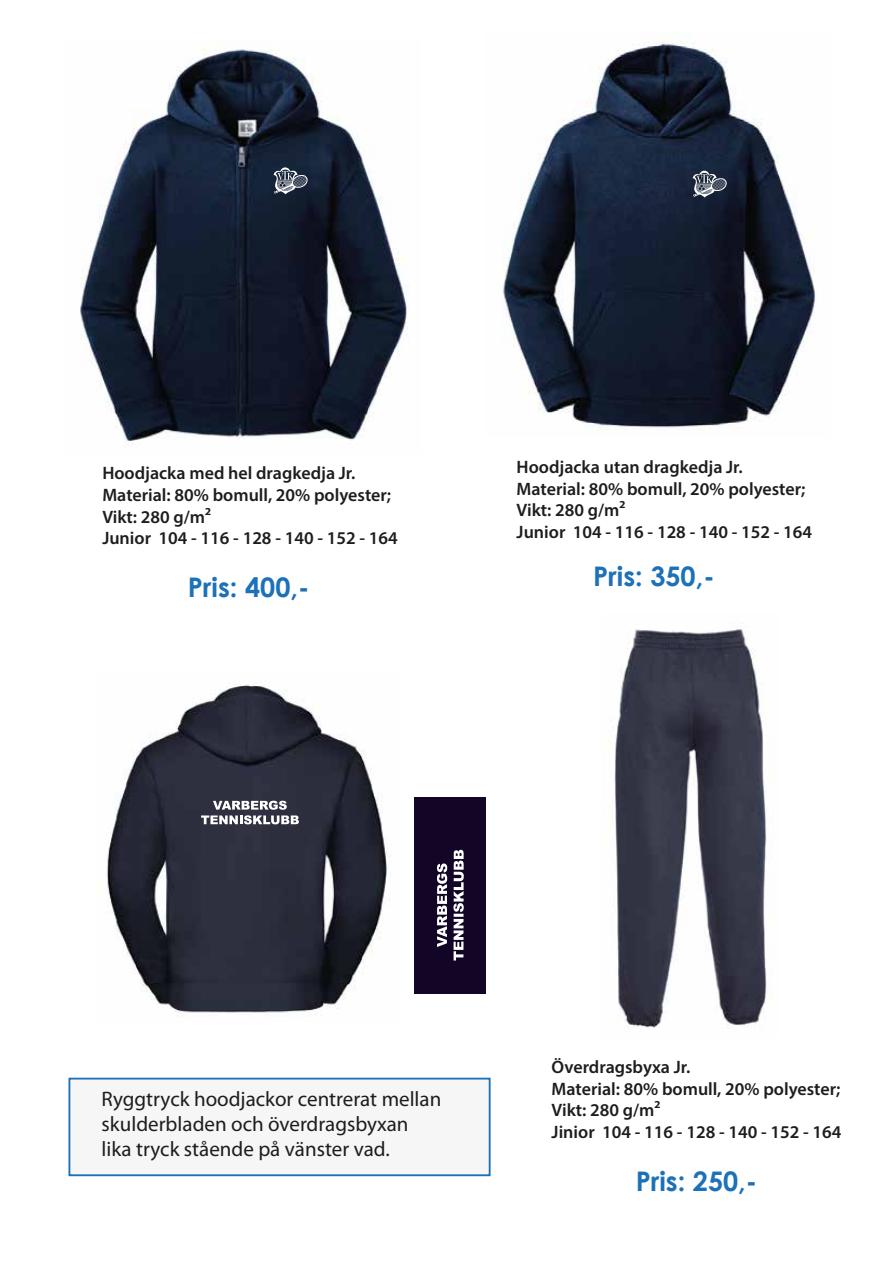
<style>
.page{position:relative;width:893px;height:1263px;background:#fff}
.page>*{position:absolute;margin:0;border:0;box-sizing:border-box;transform-origin:0 0}
.t1{font:700 27px "Century Gothic";color:#1d71b8}
.t2{font:21px/25.2px "Myriad Pro";color:#1d1d1b}
.t3{font:600 18px/21.6px "Myriad Pro";color:#1d1d1b}
</style>
<div class="page">
<img style="left:502px;top:41px;width:313px;height:387px">
<img style="left:80px;top:46px;width:329px;height:396px">
<img style="left:611px;top:629px;width:156px;height:399px">
<svg style="left:274px;top:167px;width:34px;height:27px"></svg>
<img style="left:107px;top:683px;width:284px;height:330px">
<svg style="left:201px;top:801px;width:98px;height:23px"></svg>
<div style="left:414px;top:798px;width:72px;height:196px;background:#120526"></div>
<svg style="left:437px;top:863px;width:10px;height:84px"></svg>
<svg style="left:453px;top:850px;width:11px;height:110px"></svg>
<div style="left:68px;top:1078px;width:423px;height:98px;background:#f6f6f6;border:2px solid #1d71b8"></div>
<svg style="left:693px;top:171px;width:34px;height:26px"></svg>
<p class="t3" style="left:102px;top:462px;width:297px">Hoodjacka med hel dragkedja Jr.<br>Material: 80% bomull, 20% polyester;<br>Vikt: 280 g/m²<br>Junior 104 - 116 - 128 - 140 - 152 - 164</p>
<h1 class="t1" style="left:188px;top:567px;width:123px">Pris: 400,-</h1>
<p class="t3" style="left:517px;top:456px;width:297px">Hoodjacka utan dragkedja Jr.<br>Material: 80% bomull, 20% polyester;<br>Vikt: 280 g/m²<br>Junior 104 - 116 - 128 - 140 - 152 - 164</p>
<h1 class="t1" style="left:593px;top:556px;width:123px">Pris: 350,-</h1>
<p class="t2" style="left:102px;top:1086px;width:341px">Ryggtryck hoodjackor centrerat mellan skulderbladen och överdragsbyxan lika tryck stående på vänster vad.</p>
<p class="t3" style="left:552px;top:1055px;width:291px">Överdragsbyxa Jr.<br>Material: 80% bomull, 20% polyester;<br>Vikt: 280 g/m²<br>Jinior 104 - 116 - 128 - 140 - 152 - 164</p>
<h1 class="t1" style="left:636px;top:1161px;width:123px">Pris: 250,-</h1>
</div>
